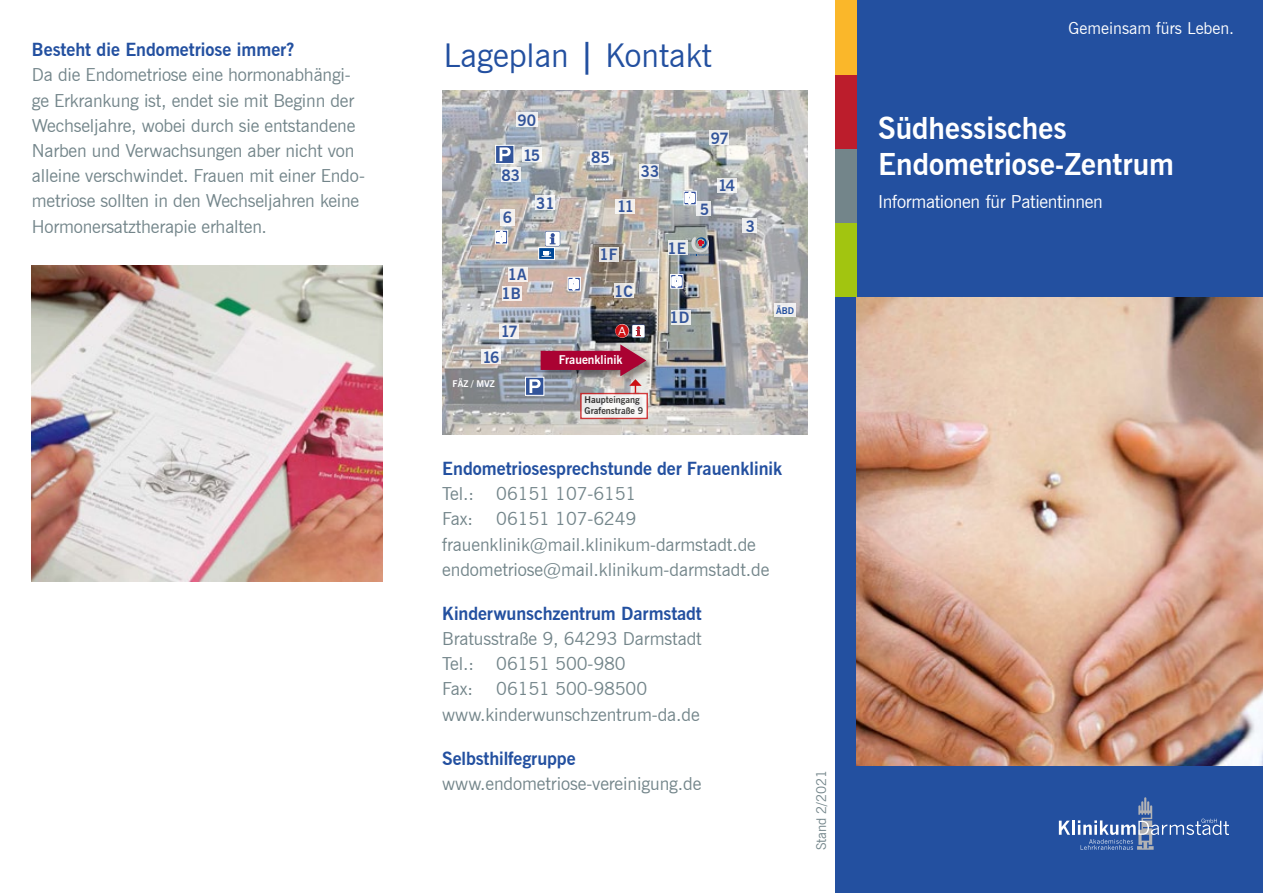
<style>
.page{position:relative;width:1263px;height:893px;background:#fff}
.page>*{position:absolute;margin:0;border:0;box-sizing:border-box;transform-origin:0 0}
.t1{font:32.85px "News Gothic BT";color:#2350a0}
.t2{font:700 30px/36px "News Gothic BT";color:#fff}
.t3{font:18px/25.2px "News Gothic BT";letter-spacing:-.01em;color:#73858a}
.t4{font:700 18px "News Gothic BT";color:#2350a0}
.t5{font:18px "News Gothic BT";letter-spacing:-.02em;color:#fff}
.t6{font:16.5px "News Gothic BT";color:#fff}
.t7{font:700 15.45px/19.2px "News Gothic BT";color:#32549a;text-align:center}
.t8{font:13.5px "News Gothic BT";color:#73858a}
.t9{font:700 12px "News Gothic BT";color:#fff}
.t10{font:700 9.15px/10.9px "News Gothic BT";color:#181716}
.t11{font:700 9.15px "News Gothic BT";color:#fff}
.t12{font:700 9.15px "News Gothic BT";color:#2350a0}
.s1{font-weight:700}
</style>
<div class="page">
<div style="left:836px;top:0;width:427px;height:893px;background:#2350a0"></div>
<div style="left:836px;top:222px;width:21px;height:75px;background:#a2c510"></div>
<div style="left:836px;top:148px;width:21px;height:74px;background:#73858a"></div>
<div style="left:836px;top:74px;width:21px;height:74px;background:#bc1d2c"></div>
<div style="left:836px;top:0;width:21px;height:74px;background:#fab72a"></div>
<img style="left:857px;top:298px;width:406px;height:467px">
<svg style="left:1059px;top:797px;width:170px;height:53px"></svg>
<img style="left:442px;top:91px;width:366px;height:344px">
<div style="left:717px;top:178px;width:20px;height:15px;background:#f0f0ee"></div>
<div style="left:481px;top:349px;width:20px;height:15px;background:#f0f0f1"></div>
<div style="left:670px;top:310px;width:20px;height:15px;background:#eaecea"></div>
<div style="left:668px;top:240px;width:20px;height:15px;background:#ebedec"></div>
<div style="left:614px;top:283px;width:20px;height:15px;background:#e6e3e1"></div>
<div style="left:599px;top:247px;width:20px;height:15px;background:#e2e0de"></div>
<svg style="left:615px;top:199px;width:20px;height:15px"></svg>
<div style="left:508px;top:267px;width:20px;height:15px;background:#f5efed"></div>
<div style="left:502px;top:286px;width:20px;height:15px;background:#f5efed"></div>
<div style="left:501px;top:167px;width:20px;height:15px;background:#eef0f3"></div>
<div style="left:500px;top:209px;width:15px;height:17px;background:#f3f0ee"></div>
<div style="left:539px;top:248px;width:15px;height:11px;background:#004896"></div>
<div style="left:538px;top:247px;width:17px;height:13px;border:1px solid #fff"></div>
<svg style="left:673px;top:276px;width:8px;height:10px"></svg>
<div style="left:671px;top:274px;width:12px;height:14px;border:1px solid #fff"></div>
<svg style="left:570px;top:279px;width:8px;height:10px"></svg>
<div style="left:568px;top:277px;width:12px;height:14px;border:1px solid #fff"></div>
<svg style="left:686px;top:193px;width:8px;height:10px"></svg>
<div style="left:684px;top:191px;width:12px;height:14px;border:1px solid #fff"></div>
<svg style="left:497px;top:232px;width:9px;height:10px"></svg>
<div style="left:495px;top:230px;width:13px;height:14px;border:1px solid #fff"></div>
<div style="left:696px;top:201px;width:15px;height:15px;background:#eaebed"></div>
<div style="left:499px;top:324px;width:20px;height:14px;background:#f2eeec"></div>
<svg style="left:690px;top:237px;width:20px;height:19px"></svg>
<svg style="left:541px;top:231px;width:19px;height:26px"></svg>
<svg style="left:497px;top:147px;width:15px;height:15px"></svg>
<div style="left:495px;top:145px;width:19px;height:19px;border:1px solid #fff"></div>
<div style="left:522px;top:147px;width:20px;height:15px;background:#f3f3f4"></div>
<div style="left:516px;top:112px;width:22px;height:15px;background:#efeff0"></div>
<div style="left:742px;top:218px;width:15px;height:15px;background:#efefef"></div>
<div style="left:535px;top:195px;width:20px;height:15px;background:#f0f1f3"></div>
<div style="left:590px;top:150px;width:20px;height:15px;background:#f4f4f3"></div>
<div style="left:639px;top:164px;width:20px;height:15px;background:#eee"></div>
<div style="left:709px;top:130px;width:20px;height:15px;background:#f1f1f1"></div>
<div style="left:774px;top:303px;width:22px;height:14px;background:#efeeee"></div>
<img style="left:32px;top:266px;width:351px;height:315px">
<div style="left:539px;top:344px;width:117px;height:42px;background:#181716;opacity:.45"></div>
<svg style="left:525px;top:344px;width:124px;height:76px;background:#b6909c"></svg>
<svg style="left:616px;top:324px;width:29px;height:14px"></svg>
<p class="t4" style="left:32px;top:39px;width:264px">Besteht die Endometriose immer?</p>
<p class="t3" style="left:32px;top:62px;width:335px">Da die Endometriose eine hormonabhängi&shy;ge Erkrankung ist, endet sie mit Beginn der Wechseljahre, wobei durch sie entstandene Narben und Verwachsungen aber nicht von alleine verschwindet. Frauen mit einer Endo&shy;metriose sollten in den Wechseljahren keine Hormonersatztherapie erhalten.</p>
<h1 class="t1" style="left:443px;top:36px;width:270px">Lageplan <span class="s1">|</span> Kontakt</h1>
<p class="t7" style="left:517px;top:111px;width:20px">90</p>
<p class="t7" style="left:523px;top:146px;width:18px">15</p>
<p class="t7" style="left:501px;top:165px;width:20px">83</p>
<p class="t7" style="left:503px;top:208px;width:11px">6</p>
<p class="t7" style="left:536px;top:194px;width:20px">31</p>
<p class="t7" style="left:501px;top:265px;width:27px">1A<br>1B</p>
<p class="t7" style="left:501px;top:322px;width:18px">17</p>
<p class="t7" style="left:591px;top:148px;width:20px">85</p>
<p class="t7" style="left:641px;top:162px;width:20px">33</p>
<p class="t7" style="left:711px;top:129px;width:20px">97</p>
<p class="t7" style="left:718px;top:176px;width:18px">14</p>
<p class="t7" style="left:617px;top:197px;width:19px">11</p>
<p class="t7" style="left:700px;top:200px;width:11px">5</p>
<p class="t7" style="left:599px;top:245px;width:20px">1F</p>
<p class="t7" style="left:614px;top:282px;width:20px">1C</p>
<p class="t7" style="left:667px;top:239px;width:20px">1E</p>
<p class="t7" style="left:669px;top:308px;width:21px">1D</p>
<p class="t7" style="left:482px;top:348px;width:18px">16</p>
<p class="t11" style="left:453px;top:378px;width:44px">FÄZ / MVZ</p>
<p class="t9" style="left:559px;top:353px;width:65px">Frauenklinik</p>
<p class="t10" style="left:585px;top:394px;width:60px">Haupteingang<br>Grafenstraße 9</p>
<p class="t7" style="left:746px;top:217px;width:11px">3</p>
<p class="t12" style="left:776px;top:305px;width:19px">ÄBD</p>
<p class="t4" style="left:442px;top:458px;width:341px">Endometriosesprechstunde der Frauenklinik</p>
<p class="t3" style="left:442px;top:481px;width:196px">Tel.: 06151 107-6151<br>Fax:</p>
<p class="t3" style="left:442px;top:506px;width:329px;text-indent:54px">06151 107-6249 frauenklinik@mail.klinikum-darmstadt.de endometriose@mail.klinikum-darmstadt.de</p>
<p class="t4" style="left:442px;top:602px;width:261px">Kinderwunschzentrum Darmstadt</p>
<p class="t3" style="left:442px;top:626px;width:261px">Bratusstraße 9, 64293 Darmstadt<br>Tel.: 06151 500-980<br>Fax:</p>
<p class="t3" style="left:442px;top:676px;width:259px;text-align:center">06151 500-98500 www.kinderwunschzentrum-da.de</p>
<p class="t4" style="left:442px;top:747px;width:135px">Selbsthilfegruppe</p>
<p class="t3" style="left:442px;top:771px;width:261px">www.endometriose-vereinigung.de</p>
<p class="t8" style="left:813px;top:850px;width:82px;rotate:-90deg">Stand 2/2021</p>
<p class="t6" style="left:1069px;top:18px;width:167px">Gemeinsam fürs Leben.</p>
<h2 class="t2" style="left:878px;top:110px;width:297px">Südhessisches<br>Endometriose-Zentrum</h2>
<p class="t5" style="left:878px;top:190px;width:226px">Informationen für Patientinnen</p>
</div>
